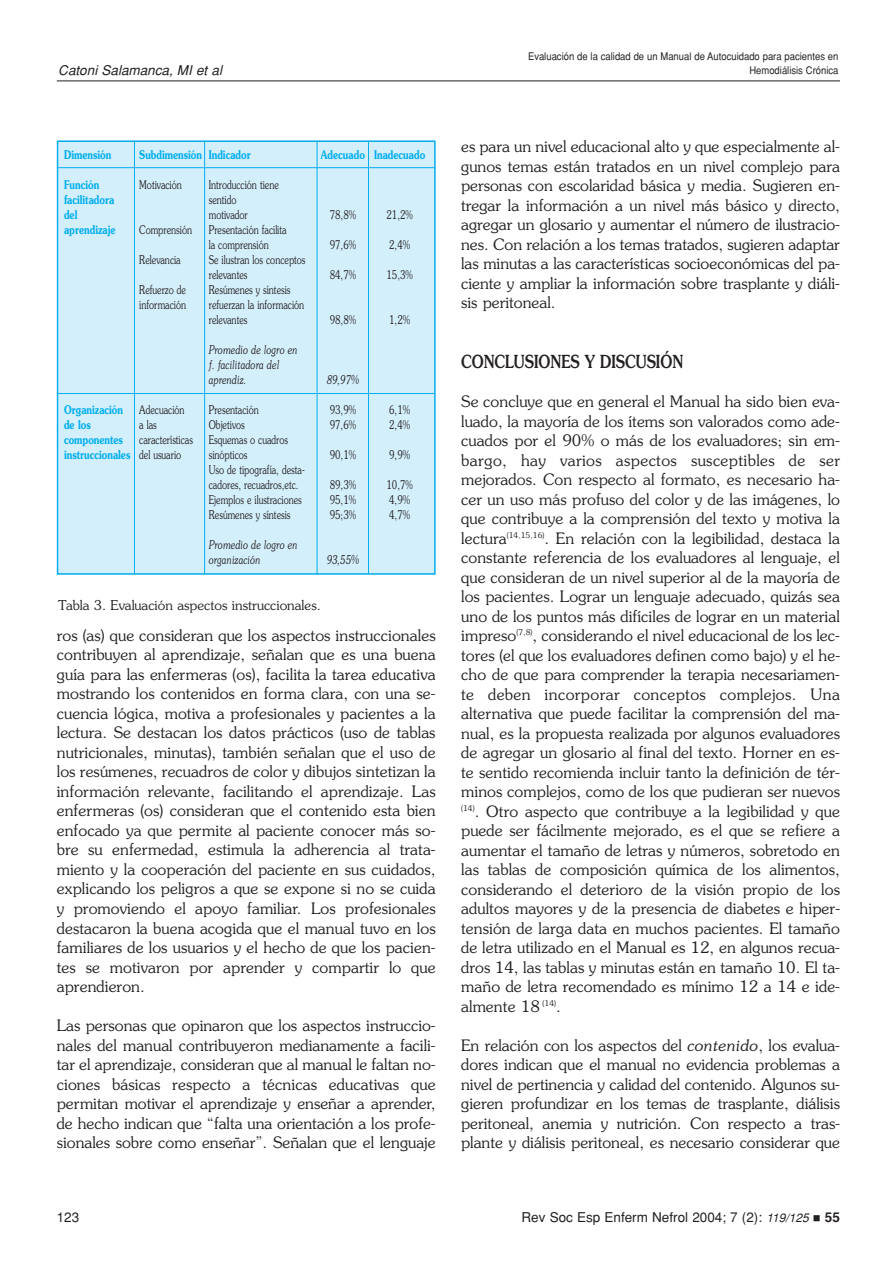
<style>
.page{position:relative;width:892px;height:1265px;background:#fff}
.page>*{position:absolute;margin:0;border:0;box-sizing:border-box;transform-origin:0 0}
.t1{font:500 18px "Souvenir";color:#231f20;scale:.8 1}
.t2{font:300 15.75px/19.5px "Souvenir";color:#231f20;text-align:justify}
.t3{font:13.5px "Helvetica";color:#231f20}
.t4{font:300 13.5px "Souvenir";color:#231f20}
.t5{font:italic 13.5px "Helvetica";color:#231f20}
.t6{font:300 12px/15px "Souvenir";color:#231f20;scale:.75 1}
.t7{font:600 12px "Souvenir";color:#00aeef;scale:.75 1}
.t8{font:italic 300 12px/15px "Souvenir";color:#231f20;scale:.75 1}
.t9{font:10.5px "Helvetica";color:#231f20;scale:.9 1}
.s1{font-weight:300;color:#231f20}
.s2{font-style:italic}
.s3{font-style:italic;font-size:12px}
.s4{font-weight:700}
</style>
<div class="page">
<svg style="left:56px;top:80px;width:784px;height:495px"></svg>
<p class="t9" style="left:527px;top:53px;width:346px">Evaluación de la calidad de un Manual de Autocuidado para pacientes en</p>
<p class="t5" style="left:58px;top:66px;width:168px">Catoni Salamanca, MI et al</p>
<p class="t9" style="left:749px;top:66px;width:100px">Hemodiálisis Crónica</p>
<p class="t7" style="left:64px;top:150px;width:65px">Dimensión</p>
<p class="t7" style="left:139px;top:150px;width:150px">Subdimensión Indicador</p>
<p class="t7" style="left:321px;top:150px;width:140px">Adecuado Inadecuado</p>
<p class="t7" style="left:64px;top:180px;width:49px">Función</p>
<p class="t6" style="left:139px;top:178px;width:58px">Motivación</p>
<p class="t6" style="left:209px;top:178px;width:95px">Introducción tiene</p>
<p class="t7" style="left:64px;top:195px;width:68px">facilitadora</p>
<p class="t6" style="left:209px;top:193px;width:38px">sentido</p>
<p class="t7" style="left:64px;top:210px;width:19px">del</p>
<p class="t6" style="left:209px;top:208px;width:54px">motivador</p>
<p class="t6" style="left:329px;top:208px;width:37px">78,8%</p>
<p class="t6" style="left:386px;top:208px;width:37px">21,2%</p>
<p class="t7" style="left:64px;top:225px;width:70px">aprendizaje</p>
<p class="t6" style="left:139px;top:223px;width:72px">Comprensión</p>
<p class="t6" style="left:209px;top:223px;width:105px">Presentación facilita la comprensión</p>
<p class="t6" style="left:329px;top:238px;width:37px">97,6%</p>
<p class="t6" style="left:389px;top:238px;width:29px">2,4%</p>
<p class="t6" style="left:139px;top:253px;width:57px">Relevancia</p>
<p class="t6" style="left:209px;top:253px;width:130px">Se ilustran los conceptos relevantes</p>
<p class="t6" style="left:139px;top:283px;width:64px">Refuerzo de</p>
<p class="t6" style="left:209px;top:283px;width:110px">Resúmenes y síntesis</p>
<p class="t6" style="left:139px;top:298px;width:64px">información</p>
<p class="t6" style="left:209px;top:298px;width:129px">refuerzan la información relevantes</p>
<p class="t8" style="left:209px;top:343px;width:120px">Promedio de logro en f. facilitadora del aprendiz.</p>
<p class="t6" style="left:329px;top:268px;width:37px">84,7%</p>
<p class="t6" style="left:386px;top:268px;width:37px">15,3%</p>
<p class="t6" style="left:329px;top:313px;width:37px">98,8%</p>
<p class="t6" style="left:389px;top:313px;width:29px">1,2%</p>
<p class="t8" style="left:326px;top:373px;width:45px">89,97%</p>
<p class="t7" style="left:64px;top:405px;width:80px">Organización</p>
<p class="t6" style="left:139px;top:403px;width:62px">Adecuación</p>
<p class="t6" style="left:209px;top:403px;width:68px">Presentación</p>
<p class="t6" style="left:329px;top:403px;width:37px">93,9%</p>
<p class="t6" style="left:389px;top:403px;width:29px">6,1%</p>
<p class="t7" style="left:64px;top:420px;width:37px">de los</p>
<p class="t6" style="left:139px;top:418px;width:25px">a las</p>
<p class="t6" style="left:209px;top:418px;width:49px">Objetivos</p>
<p class="t6" style="left:329px;top:418px;width:37px">97,6%</p>
<p class="t6" style="left:389px;top:418px;width:29px">2,4%</p>
<p class="t7" style="left:64px;top:435px;width:80px">componentes</p>
<p class="t6" style="left:139px;top:433px;width:73px">características</p>
<p class="t6" style="left:209px;top:433px;width:107px">Esquemas o cuadros</p>
<p class="t7" style="left:64px;top:450px;width:158px">instruccionales <span class="s1">del usuario</span></p>
<p class="t6" style="left:209px;top:448px;width:53px">sinópticos</p>
<p class="t6" style="left:329px;top:448px;width:37px">90,1%</p>
<p class="t6" style="left:389px;top:448px;width:29px">9,9%</p>
<p class="t6" style="left:209px;top:463px;width:129px">Uso de tipografía, desta&shy;cadores, recuadros,etc.</p>
<p class="t6" style="left:330px;top:478px;width:37px">89,3%</p>
<p class="t6" style="left:386px;top:478px;width:37px">10,7%</p>
<p class="t6" style="left:209px;top:493px;width:126px">Ejemplos e ilustraciones</p>
<p class="t6" style="left:329px;top:493px;width:37px">95,1%</p>
<p class="t6" style="left:389px;top:493px;width:29px">4,9%</p>
<p class="t6" style="left:209px;top:508px;width:110px">Resúmenes y síntesis</p>
<p class="t6" style="left:329px;top:508px;width:37px">95;3%</p>
<p class="t6" style="left:389px;top:508px;width:29px">4,7%</p>
<p class="t8" style="left:209px;top:538px;width:120px">Promedio de logro en organización</p>
<p class="t8" style="left:326px;top:553px;width:45px">93,55%</p>
<p class="t4" style="left:58px;top:600px;width:264px">Tabla 3. Evaluación aspectos instruccionales.</p>
<p class="t2" style="left:57px;top:627px;width:380px">ros (as) que consideran que los aspectos instruccionales contribuyen al aprendizaje, señalan que es una buena guía para las enfermeras (os), facilita la tarea educativa mostrando los contenidos en forma clara, con una se&shy;cuencia lógica, motiva a profesionales y pacientes a la lectura. Se destacan los datos prácticos (uso de tablas nutricionales, minutas), también señalan que el uso de los resúmenes, recuadros de color y dibujos sintetizan la información relevante, facilitando el aprendizaje. Las enfermeras (os) consideran que el contenido esta bien enfocado ya que permite al paciente conocer más so&shy;bre su enfermedad, estimula la adherencia al trata&shy;miento y la cooperación del paciente en sus cuidados, explicando los peligros a que se expone si no se cuida y promoviendo el apoyo familiar. Los profesionales destacaron la buena acogida que el manual tuvo en los familiares de los usuarios y el hecho de que los pacien&shy;tes se motivaron por aprender y compartir lo que aprendieron.</p>
<p class="t2" style="left:57px;top:1017px;width:380px">Las personas que opinaron que los aspectos instruccio&shy;nales del manual contribuyeron medianamente a facili&shy;tar el aprendizaje, consideran que al manual le faltan no&shy;ciones básicas respecto a técnicas educativas que permitan motivar el aprendizaje y enseñar a aprender, de hecho indican que “falta una orientación a los profe&shy;sionales sobre como enseñar”. Señalan que el lenguaje</p>
<p class="t2" style="left:461px;top:138px;width:380px">es para un nivel educacional alto y que especialmente al&shy;gunos temas están tratados en un nivel complejo para personas con escolaridad básica y media. Sugieren en&shy;tregar la información a un nivel más básico y directo, agregar un glosario y aumentar el número de ilustracio&shy;nes. Con relación a los temas tratados, sugieren adaptar las minutas a las características socioeconómicas del pa&shy;ciente y ampliar la información sobre trasplante y diáli&shy;sis peritoneal.</p>
<p class="t1" style="left:461px;top:355px;width:279px">CONCLUSIONES Y DISCUSIÓN</p>
<p class="t2" style="left:461px;top:393px;width:380px">Se concluye que en general el Manual ha sido bien eva&shy;luado, la mayoría de los ítems son valorados como ade&shy;cuados por el 90% o más de los evaluadores; sin em&shy;bargo, hay varios aspectos susceptibles de ser mejorados. Con respecto al formato, es necesario ha&shy;cer un uso más profuso del color y de las imágenes, lo que contribuye a la comprensión del texto y motiva la lectura<sup>(14,15,16)</sup>. En relación con la legibilidad, destaca la constante referencia de los evaluadores al lenguaje, el que consideran de un nivel superior al de la mayoría de los pacientes. Lograr un lenguaje adecuado, quizás sea uno de los puntos más difíciles de lograr en un material impreso<sup>(7,8)</sup>, considerando el nivel educacional de los lec&shy;tores (el que los evaluadores definen como bajo) y el he&shy;cho de que para comprender la terapia necesariamen&shy;te deben incorporar conceptos complejos. Una alternativa que puede facilitar la comprensión del ma&shy;nual, es la propuesta realizada por algunos evaluadores de agregar un glosario al final del texto. Horner en es&shy;te sentido recomienda incluir tanto la definición de tér&shy;minos complejos, como de los que pudieran ser nuevos <sup>(14)</sup>. Otro aspecto que contribuye a la legibilidad y que puede ser fácilmente mejorado, es el que se refiere a aumentar el tamaño de letras y números, sobretodo en las tablas de composición química de los alimentos, considerando el deterioro de la visión propio de los adultos mayores y de la presencia de diabetes e hiper&shy;tensión de larga data en muchos pacientes. El tamaño de letra utilizado en el Manual es 12, en algunos recua&shy;dros 14, las tablas y minutas están en tamaño 10. El ta&shy;maño de letra recomendado es mínimo 12 a 14 e ide&shy;almente 18 <sup>(14)</sup>.</p>
<p class="t2" style="left:461px;top:1037px;width:380px">En relación con los aspectos del <span class="s2">contenido</span>, los evalua&shy;dores indican que el manual no evidencia problemas a nivel de pertinencia y calidad del contenido. Algunos su&shy;gieren profundizar en los temas de trasplante, diálisis peritoneal, anemia y nutrición. Con respecto a tras&shy;plante y diálisis peritoneal, es necesario considerar que</p>
<p class="t3" style="left:57px;top:1212px;width:24px">123</p>
<p class="t3" style="left:521px;top:1212px;width:320px">Rev Soc Esp Enferm Nefrol 2004; 7 (2): <span class="s3">119/125</span> <span class="s4">55</span></p>
</div>
